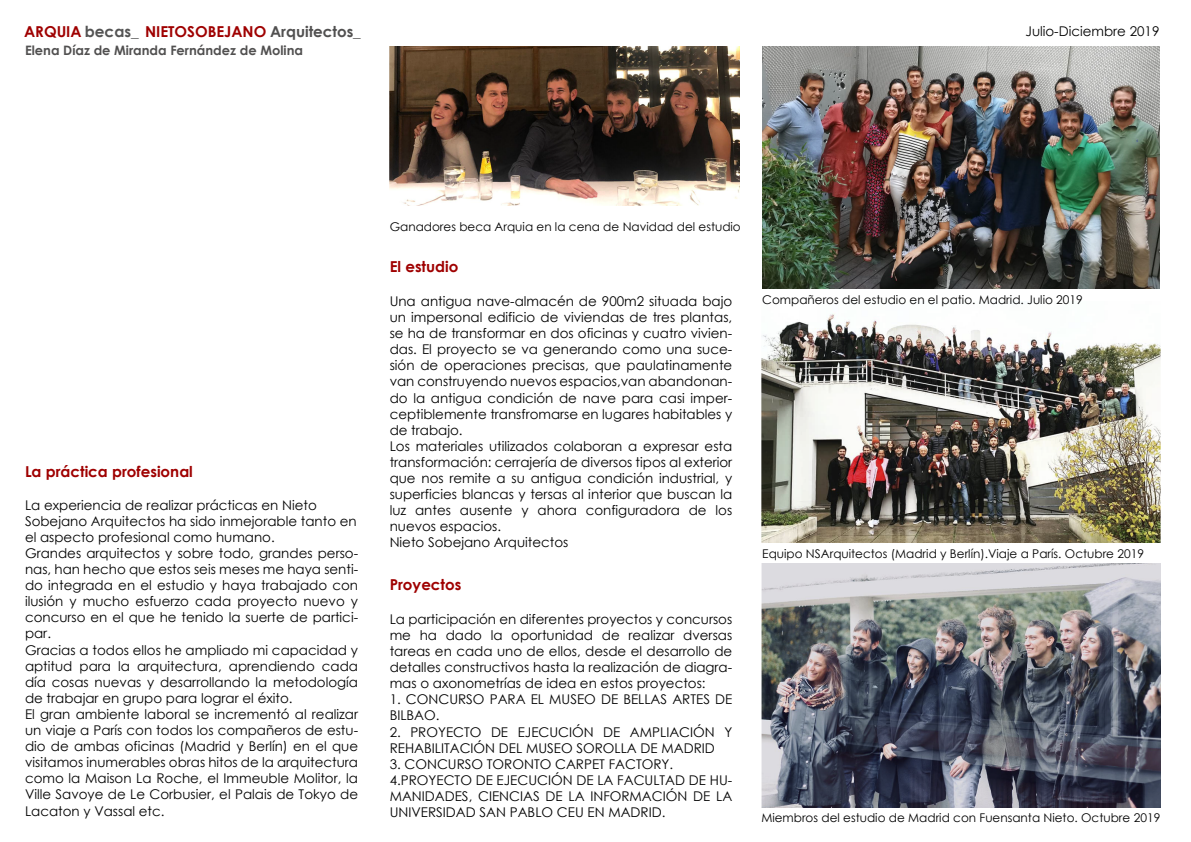
<style>
.page{position:relative;width:1191px;height:842px;background:#fff}
.page>*{position:absolute;margin:0;border:0;box-sizing:border-box;transform-origin:0 0}
.t1{font:700 15.1px "Century Gothic";color:#9f0000}
.t2{font:13.4px/16.1px "Century Gothic";color:#000}
.t3{font:700 13px "Century Gothic";color:#515050}
.t4{font:12px "Century Gothic";color:#000}
.s1{font-size:15.3px;color:#545454}
.s2{color:#515050}
</style>
<div class="page">
<img style="left:761px;top:314px;width:399px;height:228px">
<img style="left:761px;top:563px;width:399px;height:244px">
<img style="left:762px;top:46px;width:397px;height:242px">
<img style="left:389px;top:46px;width:350px;height:160px">
<p class="t1" style="left:24px;top:20px;width:338px">ARQUIA <span class="s1">becas_</span> NIETOSOBEJANO <span class="s2">Arquitectos_</span></p>
<p class="t2" style="left:1025px;top:23px;width:135px">Julio-Diciembre 2019</p>
<p class="t3" style="left:25px;top:41px;width:279px">Elena Díaz de Miranda Fernández de Molina</p>
<p class="t1" style="left:25px;top:460px;width:169px">La práctica profesional</p>
<p class="t2" style="left:25px;top:497px;width:335px">La experiencia de realizar prácticas en Nieto Sobejano Arquitectos ha sido inmejorable tanto en el aspecto profesional como humano.<br>Grandes arquitectos y sobre todo, grandes perso&shy;nas, han hecho que estos seis meses me haya senti&shy;do integrada en el estudio y haya trabajado con ilusión y mucho esfuerzo cada proyecto nuevo y concurso en el que he tenido la suerte de partici&shy;par.<br>Gracias a todos ellos he ampliado mi capacidad y aptitud para la arquitectura, aprendiendo cada día cosas nuevas y desarrollando la metodología de trabajar en grupo para lograr el éxito.<br>El gran ambiente laboral se incrementó al realizar un viaje a París con todos los compañeros de estu&shy;dio de ambas oficinas (Madrid y Berlín) en el que visitamos inumerables obras hitos de la arquitectura como la Maison La Roche, el Immeuble Molitor, la Ville Savoye de Le Corbusier, el Palais de Tokyo de Lacaton y Vassal etc.</p>
<p class="t4" style="left:390px;top:218px;width:353px">Ganadores beca Arquia en la cena de Navidad del estudio</p>
<p class="t1" style="left:390px;top:255px;width:70px">El estudio</p>
<p class="t2" style="left:390px;top:293px;width:344px">Una antigua nave-almacén de 900m2 situada bajo un impersonal edificio de viviendas de tres plantas, se ha de transformar en dos oficinas y cuatro vivien&shy;das. El proyecto se va generando como una suce&shy;sión de operaciones precisas, que paulatinamente van construyendo nuevos espacios,van abandonan&shy;do la antigua condición de nave para casi imper&shy;ceptiblemente transfromarse en lugares habitables y de trabajo.<br>Los materiales utilizados colaboran a expresar esta transformación: cerrajería de diversos tipos al exterior que nos remite a su antigua condición industrial, y superficies blancas y tersas al interior que buscan la luz antes ausente y ahora configuradora de los nuevos espacios.<br>Nieto Sobejano Arquitectos</p>
<p class="t4" style="left:762px;top:291px;width:322px">Compañeros del estudio en el patio. Madrid. Julio 2019</p>
<p class="t4" style="left:762px;top:545px;width:383px">Equipo NSArquitectos (Madrid y Berlín).Viaje a París. Octubre 2019</p>
<p class="t1" style="left:390px;top:573px;width:73px">Proyectos</p>
<p class="t2" style="left:390px;top:611px;width:344px;text-align:justify">La participación en diferentes proyectos y concursos me ha dado la oportunidad de realizar dversas tareas en cada uno de ellos, desde el desarrollo de detalles constructivos hasta la realización de diagra&shy;mas o axonometrías de idea en estos proyectos:</p>
<p class="t2" style="left:390px;top:691px;width:344px">1. CONCURSO PARA EL MUSEO DE BELLAS ARTES DE<br>BILBAO.</p>
<p class="t2" style="left:390px;top:723px;width:344px">2. PROYECTO DE EJECUCIÓN DE AMPLIACIÓN Y<br>REHABILITACIÓN DEL MUSEO SOROLLA DE MADRID</p>
<p class="t2" style="left:390px;top:756px;width:344px">3. CONCURSO TORONTO CARPET FACTORY.<br>4.PROYECTO DE EJECUCIÓN DE LA FACULTAD DE HU-MANIDADES, CIENCIAS DE LA INFORMACIÓN DE LA UNIVERSIDAD SAN PABLO CEU EN MADRID.</p>
<p class="t4" style="left:761px;top:809px;width:400px">Miembros del estudio de Madrid con Fuensanta Nieto. Octubre 2019</p>
</div>
